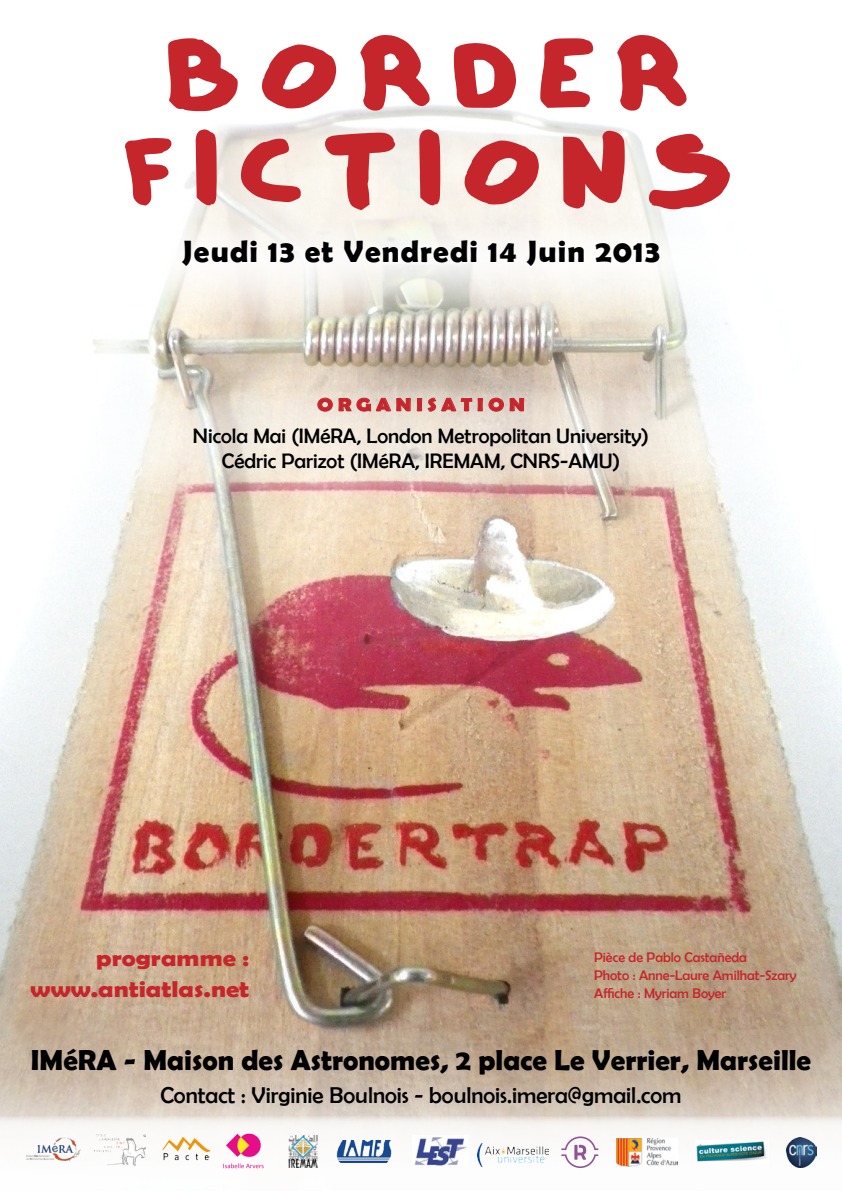
<style>
.page{position:relative;width:842px;height:1191px;background:#fff}
.page>*{position:absolute;margin:0;border:0;box-sizing:border-box;transform-origin:0 0}
.t1{font:88px/96px "Not Really";letter-spacing:.25em;color:#c4262b;text-align:center;scale:1.15 1}
.t2{font:700 31px "Berlin Sans FB Demi";letter-spacing:.04em;color:#000002}
.t3{font:700 29px "Berlin Sans FB Demi";color:#000002}
.t4{font:23px "Berlin Sans FB";color:#000002}
.t5{font:700 23px/31px "Berlin Sans FB Demi";color:#c4262b;text-align:right;scale:1.15 1}
.t6{font:21px/25.2px "Berlin Sans FB";color:#000002;text-align:center}
.t7{font:700 18px "Berlin Sans FB Demi";letter-spacing:.25em;color:#c4262b;scale:1.15 1}
.t8{font:14px/18px "Berlin Sans FB";color:#c4262b}
</style>
<div class="page">
<img style="left:0;top:323px;width:842px;height:792px">
<svg style="left:0;top:386px;width:842px;height:109px"></svg>
<svg style="left:152px;top:105px;width:575px;height:218px"></svg>
<svg style="left:166px;top:38px;width:74px;height:75px"></svg>
<svg style="left:259px;top:44px;width:80px;height:68px"></svg>
<svg style="left:358px;top:35px;width:75px;height:78px"></svg>
<svg style="left:451px;top:43px;width:68px;height:67px"></svg>
<svg style="left:538px;top:38px;width:58px;height:73px"></svg>
<svg style="left:615px;top:35px;width:75px;height:78px"></svg>
<svg style="left:124px;top:135px;width:51px;height:73px"></svg>
<svg style="left:193px;top:125px;width:25px;height:84px"></svg>
<svg style="left:238px;top:136px;width:66px;height:68px;background:#eac5bf"></svg>
<svg style="left:322px;top:130px;width:75px;height:83px;background:#efd1cb"></svg>
<svg style="left:417px;top:125px;width:25px;height:84px;background:#e5b2b0"></svg>
<svg style="left:462px;top:138px;width:79px;height:70px"></svg>
<svg style="left:561px;top:128px;width:66px;height:83px"></svg>
<svg style="left:646px;top:131px;width:84px;height:81px"></svg>
<img style="left:80px;top:1125px;width:70px;height:41px">
<img style="left:26px;top:1132px;width:59px;height:32px">
<img style="left:336px;top:1140px;width:56px;height:22px">
<img style="left:786px;top:1137px;width:30px;height:30px">
<img style="left:162px;top:1136px;width:48px;height:25px">
<img style="left:478px;top:1142px;width:70px;height:26px">
<img style="left:289px;top:1135px;width:29px;height:32px">
<img style="left:226px;top:1133px;width:35px;height:25px">
<svg style="left:223px;top:1163px;width:41px;height:5px"></svg>
<svg style="left:561px;top:1136px;width:37px;height:32px"></svg>
<svg style="left:152px;top:222px;width:575px;height:80px;fill:#faf8f4"></svg>
<img style="left:696px;top:1141px;width:70px;height:21px">
<img style="left:414px;top:1135px;width:53px;height:31px">
<svg style="left:317px;top:397px;width:94px;height:14px"></svg>
<svg style="left:417px;top:398px;width:5px;height:13px"></svg>
<svg style="left:428px;top:397px;width:55px;height:15px"></svg>
<svg style="left:489px;top:397px;width:15px;height:14px"></svg>
<svg style="left:510px;top:398px;width:14px;height:13px"></svg>
<img style="left:616px;top:1138px;width:61px;height:28px">
<h1 class="t1" style="left:125px;top:37px;width:527px">BORDER<br>FICTIONS</h1>
<h2 class="t2" style="left:182px;top:234px;width:479px">Jeudi 13 et Vendredi 14 Juin 2013</h2>
<p class="t7" style="left:317px;top:394px;width:182px">ORGANISATION</p>
<p class="t6" style="left:193px;top:423px;width:457px">Nicola Mai (IMéRA, London Metropolitan University)<br>Cédric Parizot (IMéRA, IREMAM, CNRS-AMU)</p>
<p class="t5" style="left:31px;top:941px;width:192px">programme : www.antiatlas.net</p>
<p class="t8" style="left:594px;top:948px;width:204px">Pièce de Pablo Castañeda<br>Photo : Anne-Laure Amilhat-Szary<br>Affiche : Myriam Boyer</p>
<h3 class="t3" style="left:31px;top:1043px;width:782px">IMéRA - Maison des Astronomes, 2 place Le Verrier, Marseille</h3>
<p class="t4" style="left:160px;top:1082px;width:523px">Contact : Virginie Boulnois - boulnois.imera@gmail.com</p>
</div>
